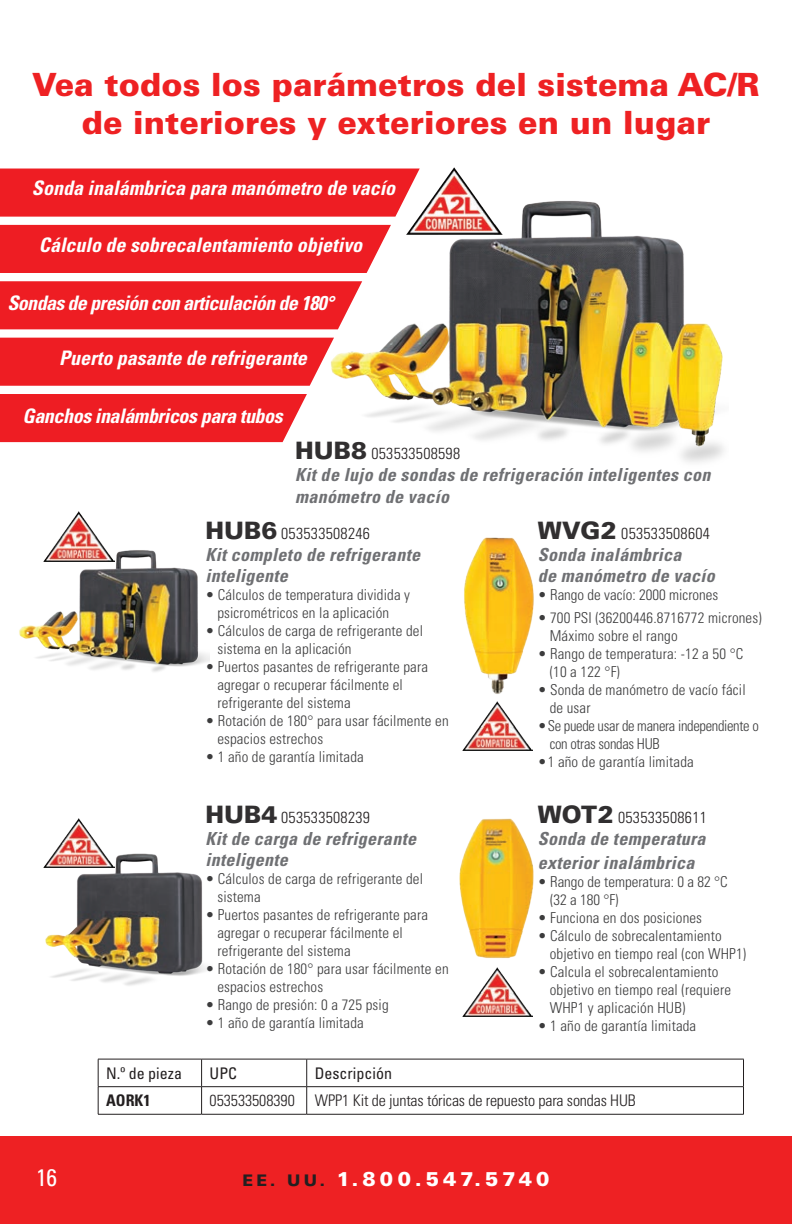
<style>
.page{position:relative;width:792px;height:1224px;background:#fff}
.page>*{position:absolute;margin:0;border:0;box-sizing:border-box;transform-origin:0 0}
.t1{font:900 32px/38.4px "Univers LT Std";color:#ee2123;text-align:center}
.t2{font:condensed 24px "Univers LT Std";color:#fff}
.t3{font:italic 700 condensed 20px "Univers LT Std";color:#fff}
.t4{font:italic 700 condensed 20px "Univers LT Std";letter-spacing:-.03em;color:#fff}
.t5{font:italic 700 condensed 20px "Univers LT Std";letter-spacing:-.02em;color:#fff}
.t6{font:900 20px "Univers LT Std";letter-spacing:.2em;color:#fff}
.t7{font:italic 700 condensed 18px/21.6px "Univers LT Std";letter-spacing:.02em;color:#6f7073}
.t8{font:300 condensed 16px "Univers LT Std";letter-spacing:.02em;color:#231f20}
.t9{font:300 condensed 16px "Univers LT Std";letter-spacing:-.01em;color:#231f20}
.t10{font:condensed 16px "Univers LT Std";color:#231f20}
.t11{font:700 condensed 16px "Univers LT Std";color:#231f20}
.t12{font:300 condensed 15px/18px "Univers LT Std";letter-spacing:.01em;color:#3c3c3d}
.t13{font:300 condensed 15px/18px "Univers LT Std";letter-spacing:-.02em;color:#3c3c3d}
.s1{font-weight:900;font-stretch:normal;font-size:24px;color:#312f30}
.s2{font-size:16px;color:#231f20}
</style>
<div class="page">
<div style="left:0;top:1136px;width:792px;height:88px;background:#ee2123"></div>
<img style="left:326px;top:168px;width:398px;height:294px">
<img style="left:44px;top:853px;width:165px;height:133px">
<img style="left:19px;top:550px;width:191px;height:122px">
<div style="left:0;top:169px;width:407px;height:48px;background:#ee1d23"></div>
<div style="left:0;top:225px;width:391px;height:48px;background:#ee1d23"></div>
<div style="left:0;top:281px;width:362px;height:48px;background:#ee1d23"></div>
<div style="left:0;top:338px;width:334px;height:48px;background:#ee1d23"></div>
<div style="left:0;top:394px;width:307px;height:48px;background:#ee1d23"></div>
<img style="left:407px;top:167px;width:95px;height:67px">
<img style="left:44px;top:512px;width:70px;height:49px">
<img style="left:464px;top:537px;width:70px;height:157px">
<img style="left:459px;top:818px;width:75px;height:141px">
<img style="left:44px;top:818px;width:70px;height:49px">
<img style="left:463px;top:701px;width:70px;height:49px">
<img style="left:463px;top:967px;width:70px;height:49px">
<hr style="left:98px;top:1059px;width:104px;height:1px;background:#231f20">
<hr style="left:202px;top:1059px;width:105px;height:1px;background:#231f20">
<hr style="left:307px;top:1059px;width:437px;height:1px;background:#231f20">
<hr style="left:202px;top:1086px;width:105px;height:1px;background:#231f20">
<hr style="left:307px;top:1086px;width:437px;height:1px;background:#231f20">
<svg style="left:743px;top:1059px;width:1px;height:55px"></svg>
<hr style="left:202px;top:1114px;width:105px;height:1px;background:#231f20">
<hr style="left:307px;top:1114px;width:437px;height:1px;background:#231f20">
<hr style="left:98px;top:1086px;width:104px;height:1px;background:#231f20">
<svg style="left:98px;top:1059px;width:1px;height:55px"></svg>
<svg style="left:201px;top:1059px;width:1px;height:55px"></svg>
<svg style="left:306px;top:1059px;width:1px;height:55px"></svg>
<hr style="left:98px;top:1114px;width:104px;height:1px;background:#231f20">
<h1 class="t1" style="left:32px;top:65px;width:729px">Vea todos los parámetros del sistema AC/R de interiores y exteriores en un lugar</h1>
<h3 class="t3" style="left:32px;top:176px;width:365px">Sonda inalámbrica para manómetro de vacío</h3>
<h3 class="t3" style="left:39px;top:232px;width:325px">Cálculo de sobrecalentamiento objetivo</h3>
<h3 class="t4" style="left:7px;top:290px;width:328px">Sondas de presión con articulación de 180°</h3>
<h3 class="t3" style="left:59px;top:345px;width:249px">Puerto pasante de refrigerante</h3>
<h3 class="t5" style="left:23px;top:404px;width:262px">Ganchos inalámbricos para tubos</h3>
<p class="t8" style="left:295px;top:444px;width:166px"><span class="s1">HUB8</span> 053533508598</p>
<p class="t7" style="left:295px;top:464px;width:417px">Kit de lujo de sondas de refrigeración inteligentes con manómetro de vacío</p>
<p class="t8" style="left:538px;top:524px;width:174px"><span class="s1">WVG2</span> 053533508604</p>
<p class="t7" style="left:538px;top:544px;width:179px">Sonda inalámbrica<br>de manómetro de vacío</p>
<p class="t12" style="left:538px;top:586px;width:182px">• Rango de vacío: 2000 micrones</p>
<p class="t12" style="left:550px;top:608px;width:214px;text-indent:-12px">• 700 PSI (36200446.8716772 micrones)<br>Máximo sobre el rango</p>
<p class="t12" style="left:550px;top:644px;width:195px;text-indent:-12px">• Rango de temperatura: -12 a 50 °C (10 a 122 °F)</p>
<p class="t12" style="left:550px;top:680px;width:197px;text-indent:-12px">• Sonda de manómetro de vacío fácil de usar</p>
<p class="t13" style="left:550px;top:716px;width:211px;text-indent:-12px">•Se puede usar de manera independiente o con otras sondas HUB</p>
<p class="t12" style="left:538px;top:752px;width:158px">•1 año de garantía limitada</p>
<p class="t8" style="left:205px;top:808px;width:166px"><span class="s1">HUB4</span> 053533508239</p>
<p class="t7" style="left:205px;top:828px;width:212px">Kit de carga de refrigerante inteligente</p>
<p class="t12" style="left:217px;top:870px;width:207px;text-indent:-12px">• Cálculos de carga de refrigerante del sistema</p>
<p class="t12" style="left:217px;top:906px;width:212px;text-indent:-12px">• Puertos pasantes de refrigerante para agregar o recuperar fácilmente el refrigerante del sistema</p>
<p class="t12" style="left:217px;top:960px;width:233px;text-indent:-12px">• Rotación de 180° para usar fácilmente en espacios estrechos</p>
<p class="t12" style="left:205px;top:996px;width:185px">• Rango de presión: 0 a 725 psig</p>
<p class="t12" style="left:205px;top:1014px;width:160px">• 1 año de garantía limitada</p>
<p class="t8" style="left:205px;top:524px;width:166px"><span class="s1">HUB6</span> 053533508246</p>
<p class="t7" style="left:205px;top:544px;width:216px">Kit completo de refrigerante inteligente</p>
<p class="t12" style="left:205px;top:586px;width:206px;text-align:center">• Cálculos de temperatura dividida y psicrométricos en la aplicación</p>
<p class="t12" style="left:217px;top:622px;width:207px;text-indent:-12px">• Cálculos de carga de refrigerante del sistema en la aplicación</p>
<p class="t12" style="left:217px;top:658px;width:212px;text-indent:-12px">• Puertos pasantes de refrigerante para agregar o recuperar fácilmente el refrigerante del sistema</p>
<p class="t12" style="left:217px;top:712px;width:233px;text-indent:-12px">• Rotación de 180° para usar fácilmente en espacios estrechos</p>
<p class="t12" style="left:205px;top:748px;width:160px">• 1 año de garantía limitada</p>
<p class="t8" style="left:538px;top:808px;width:171px"><span class="s1">WOT2</span> 053533508611</p>
<p class="t7" style="left:538px;top:826px;width:169px;line-height:24px">Sonda de temperatura exterior inalámbrica</p>
<p class="t12" style="left:550px;top:872px;width:179px;text-indent:-12px">• Rango de temperatura: 0 a 82 °C (32 a 180 °F)</p>
<p class="t12" style="left:538px;top:908px;width:166px">• Funciona en dos posiciones</p>
<p class="t12" style="left:550px;top:926px;width:198px;text-indent:-12px">• Cálculo de sobrecalentamiento objetivo en tiempo real (con WHP1)</p>
<p class="t12" style="left:550px;top:962px;width:183px;text-indent:-12px">• Calcula el sobrecalentamiento objetivo en tiempo real (requiere<br>WHP1 y aplicación HUB)</p>
<p class="t12" style="left:538px;top:1016px;width:160px">• 1 año de garantía limitada</p>
<p class="t10" style="left:106px;top:1063px;width:77px">N.º de pieza</p>
<p class="t10" style="left:210px;top:1063px;width:29px">UPC</p>
<p class="t10" style="left:315px;top:1063px;width:79px">Descripción</p>
<p class="t11" style="left:106px;top:1091px;width:46px">AORK1</p>
<p class="t9" style="left:210px;top:1091px;width:428px">053533508390 WPP1 Kit de juntas tóricas de repuesto para sondas HUB</p>
<h2 class="t2" style="left:36px;top:1162px;width:23px">16</h2>
<h3 class="t6" style="left:242px;top:1166px;width:309px"><span class="s2">EE. UU.</span> 1.800.547.5740</h3>
</div>
